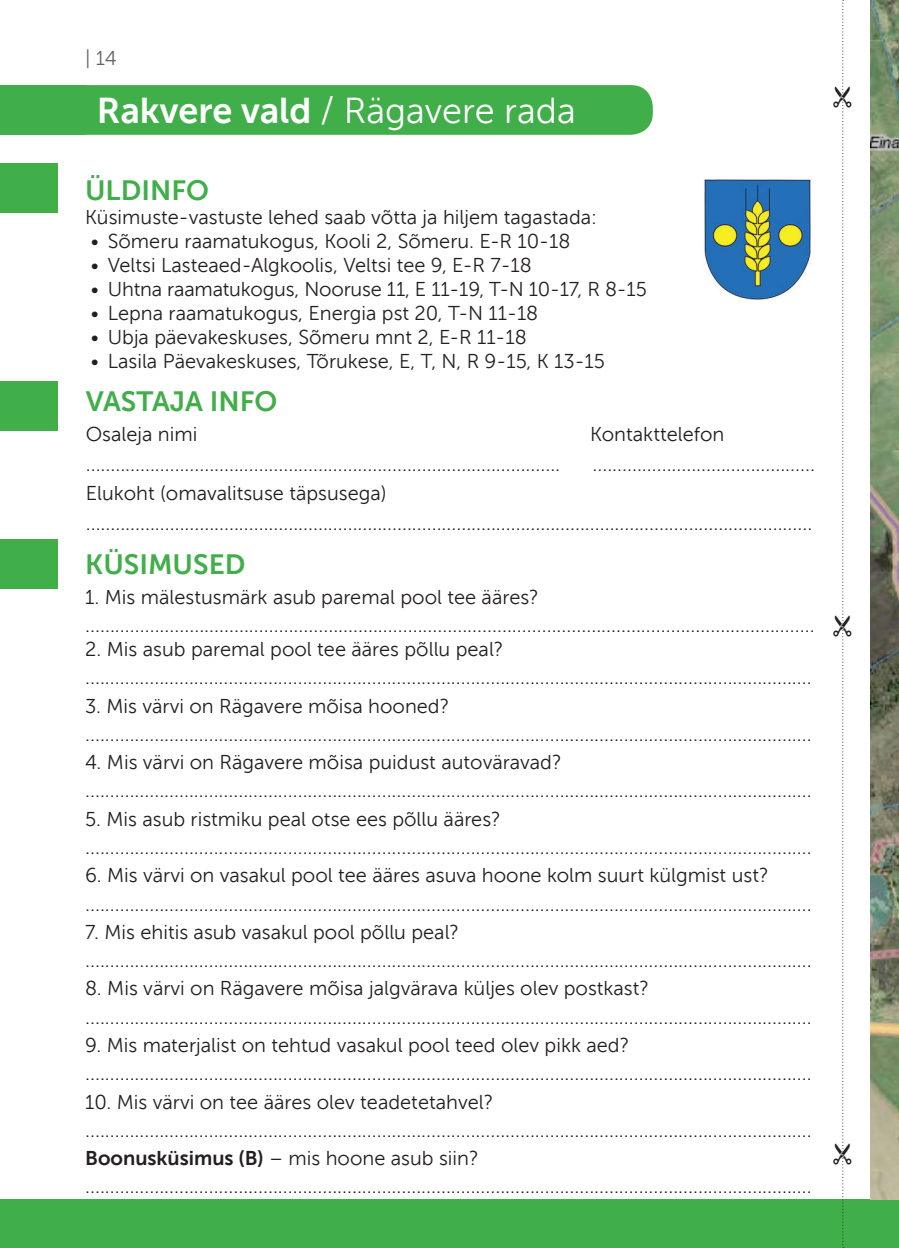
<style>
.page{position:relative;width:899px;height:1248px;background:#fff}
.page>*{position:absolute;margin:0;border:0;box-sizing:border-box;transform-origin:0 0}
.t1{font:36px "Museo Sans 300";color:#fff}
.t2{font:28px "Museo Sans 700";color:#40ae49}
.t3{font:20px/28.2px "Museo Sans 300";color:#231f20}
.t4{font:20px "Museo Sans 300";color:#636366}
.s1{font-family:"Museo Sans 700"}
</style>
<div class="page">
<div style="left:0;top:1199px;width:899px;height:48px;background:#40ae49"></div>
<div style="left:0;top:85px;width:86px;height:50px;background:#40ae49"></div>
<div style="left:86px;top:85px;width:567px;height:50px;background:#40ae49"></div>
<div style="left:0;top:163px;width:57px;height:50px;background:#40ae49"></div>
<img style="left:870px;top:0;width:29px;height:1199px">
<img style="left:704px;top:179px;width:107px;height:121px">
<div style="left:0;top:381px;width:57px;height:49px;background:#40ae49"></div>
<div style="left:0;top:539px;width:57px;height:49px;background:#40ae49"></div>
<svg style="left:833px;top:0;width:18px;height:1248px"></svg>
<p class="t4" style="left:85px;top:47px;width:33px">| 14</p>
<h1 class="t1" style="left:97px;top:92px;width:480px"><span class="s1">Rakvere vald</span> / Rägavere rada</h1>
<h2 class="t2" style="left:85px;top:174px;width:125px">ÜLDINFO</h2>
<p class="t3" style="left:85px;top:203px;width:513px">Küsimuste-vastuste lehed saab võtta ja hiljem tagastada:</p>
<p class="t3" style="left:91px;top:227px;width:481px">• Sõmeru raamatukogus, Kooli 2, Sõmeru. E-R 10-18</p>
<p class="t3" style="left:91px;top:251px;width:443px">• Veltsi Lasteaed-Algkoolis, Veltsi tee 9, E-R 7-18</p>
<p class="t3" style="left:91px;top:275px;width:557px">• Uhtna raamatukogus, Nooruse 11, E 11-19, T-N 10-17, R 8-15</p>
<p class="t3" style="left:91px;top:299px;width:449px">• Lepna raamatukogus, Energia pst 20, T-N 11-18</p>
<p class="t3" style="left:91px;top:323px;width:437px">• Ubja päevakeskuses, Sõmeru mnt 2, E-R 11-18</p>
<p class="t3" style="left:91px;top:347px;width:516px">• Lasila Päevakeskuses, Tõrukese, E, T, N, R 9-15, K 13-15</p>
<h2 class="t2" style="left:86px;top:386px;width:193px">VASTAJA INFO</h2>
<p class="t3" style="left:86px;top:420px;width:113px">Osaleja nimi</p>
<p class="t3" style="left:590px;top:420px;width:136px">Kontakttelefon</p>
<p class="t3" style="left:86px;top:450px;width:476px">................................................................................................</p>
<p class="t3" style="left:592px;top:450px;width:224px">.............................................</p>
<p class="t3" style="left:86px;top:479px;width:728px;line-height:29.6px">Elukoht (omavalitsuse täpsusega) ...................................................................................................................................................</p>
<h2 class="t2" style="left:85px;top:549px;width:162px">KÜSIMUSED</h2>
<p class="t3" style="left:85px;top:583px;width:731px">1. Mis mälestusmärk asub paremal pool tee ääres? ...................................................................................................................................................</p>
<p class="t3" style="left:85px;top:635px;width:728px">2. Mis asub paremal pool tee ääres põllu peal? ...................................................................................................................................................</p>
<p class="t3" style="left:85px;top:691px;width:728px">3. Mis värvi on Rägavere mõisa hooned? ...................................................................................................................................................</p>
<p class="t3" style="left:85px;top:748px;width:728px">4. Mis värvi on Rägavere mõisa puidust autoväravad? ...................................................................................................................................................</p>
<p class="t3" style="left:85px;top:804px;width:728px">5. Mis asub ristmiku peal otse ees põllu ääres? ...................................................................................................................................................</p>
<p class="t3" style="left:85px;top:861px;width:728px">6. Mis värvi on vasakul pool tee ääres asuva hoone kolm suurt külgmist ust? ...................................................................................................................................................</p>
<p class="t3" style="left:85px;top:917px;width:728px">7. Mis ehitis asub vasakul pool põllu peal? ...................................................................................................................................................</p>
<p class="t3" style="left:85px;top:974px;width:728px">8. Mis värvi on Rägavere mõisa jalgvärava küljes olev postkast? ...................................................................................................................................................</p>
<p class="t3" style="left:85px;top:1031px;width:728px">9. Mis materjalist on tehtud vasakul pool teed olev pikk aed? ...................................................................................................................................................</p>
<p class="t3" style="left:85px;top:1087px;width:728px">10. Mis värvi on tee ääres olev teadetetahvel? ...................................................................................................................................................<br><span class="s1">Boonusküsimus (B)</span> – mis hoone asub siin? ...................................................................................................................................................</p>
</div>
